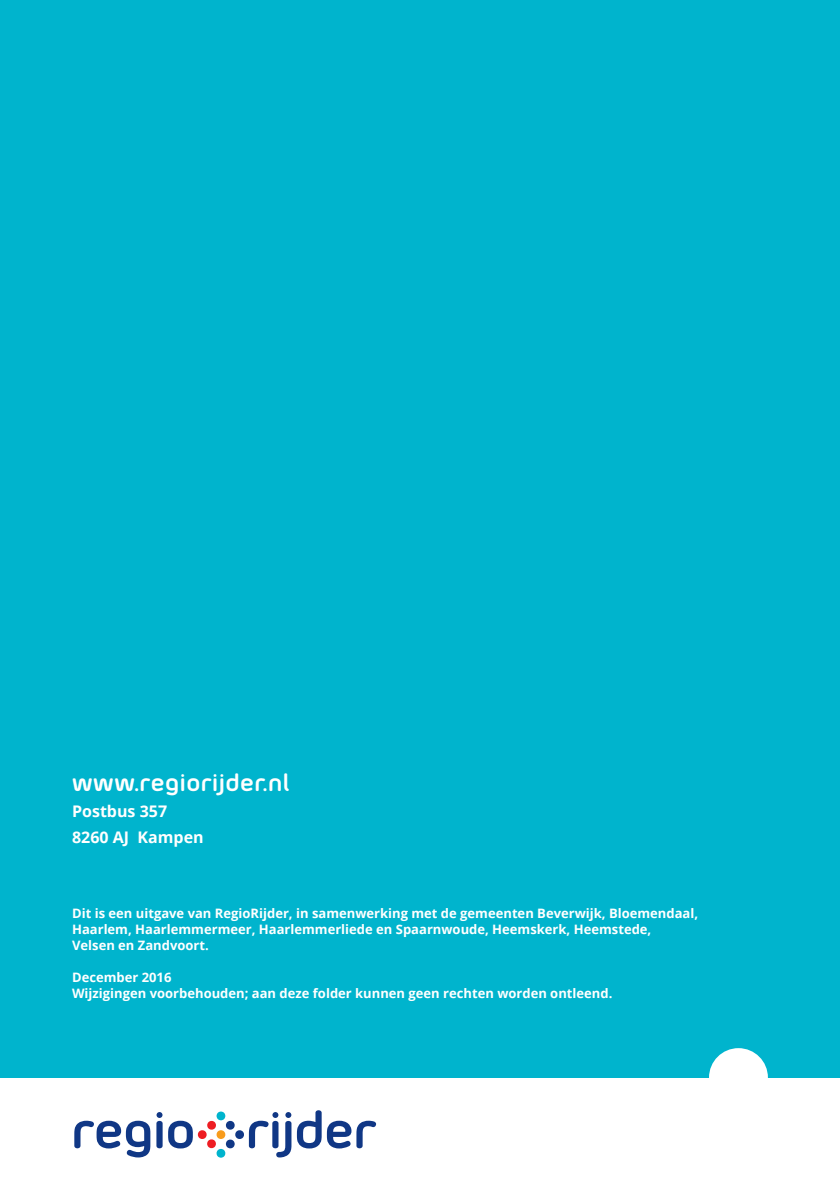
<style>
.page{position:relative;width:840px;height:1191px;background:#fff}
.page>*{position:absolute;margin:0;border:0;box-sizing:border-box;transform-origin:0 0}
.t1{font:700 24px "Morebi Rounded";letter-spacing:-.01em;color:#fff}
.t2{font:700 16px/26px "Open Sans";color:#fff}
.t3{font:700 13px/16px "Open Sans";color:#fff}
</style>
<div class="page">
<div style="left:0;top:0;width:839px;height:1077px;background:#00b4cd"></div>
<svg style="left:74px;top:1120px;width:76px;height:37px"></svg>
<svg style="left:156px;top:1112px;width:6px;height:36px"></svg>
<svg style="left:297px;top:1110px;width:24px;height:38px"></svg>
<svg style="left:327px;top:1120px;width:49px;height:28px"></svg>
<svg style="left:168px;top:1111px;width:123px;height:47px"></svg>
<div style="left:708px;top:1048px;width:59px;height:59px;background:#fff;border-radius:50%"></div>
<h1 class="t1" style="left:72px;top:765px;width:219px">www.regiorijder.nl</h1>
<p class="t2" style="left:72px;top:798px;width:133px">Postbus 357<br>8260 AJ Kampen</p>
<p class="t3" style="left:72px;top:904px;width:627px">Dit is een uitgave van RegioRijder, in samenwerking met de gemeenten Beverwijk, Bloemendaal,<br>Haarlem, Haarlemmermeer, Haarlemmerliede en Spaarnwoude, Heemskerk, Heemstede,<br>Velsen en Zandvoort.</p>
<p class="t3" style="left:72px;top:968px;width:541px">December 2016<br>Wijzigingen voorbehouden; aan deze folder kunnen geen rechten worden ontleend.</p>
</div>
